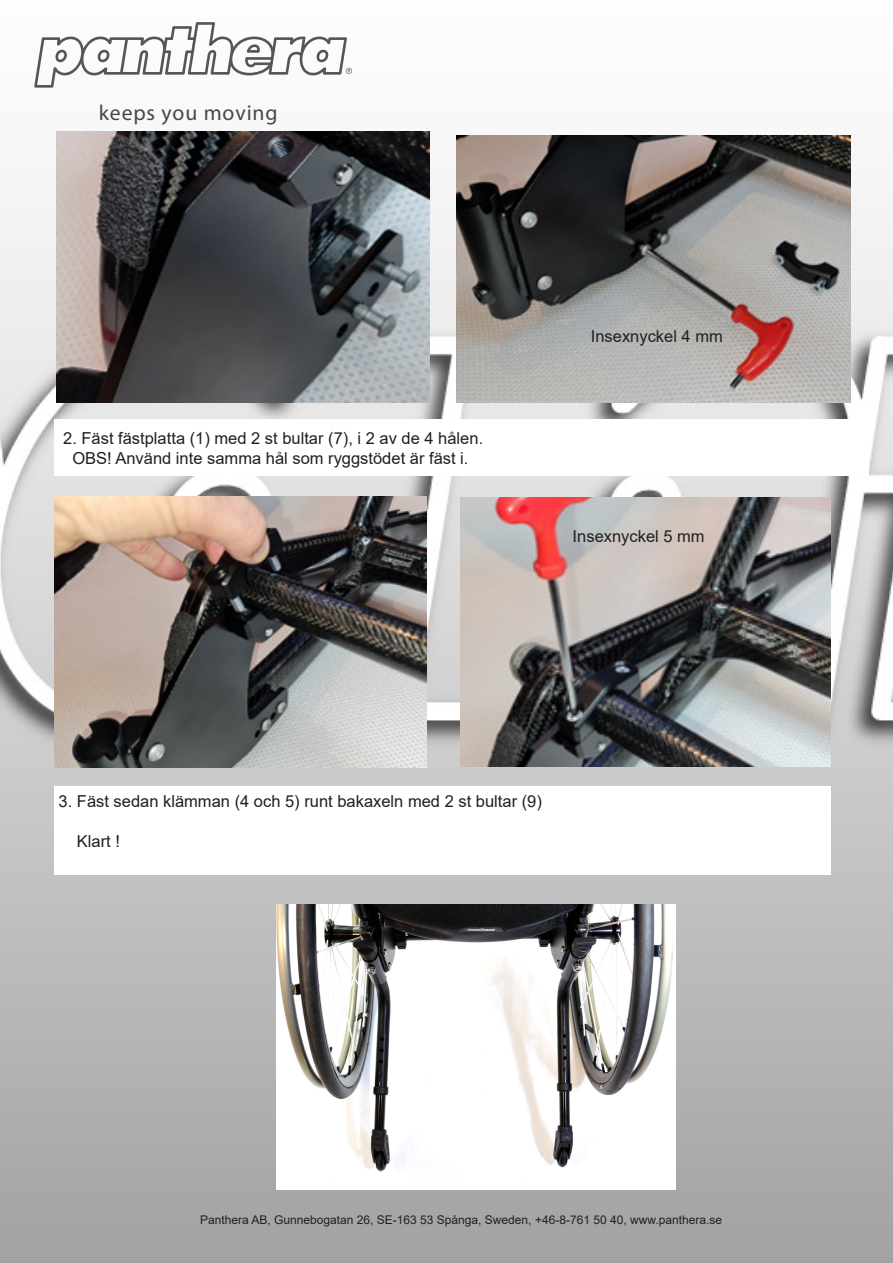
<style>
.page{position:relative;width:893px;height:1263px;background:#fff}
.page>*{position:absolute;margin:0;border:0;box-sizing:border-box;transform-origin:0 0}
.t1{font:800 21.75px "Futura Std";letter-spacing:.04em;color:#454749}
.t2{font:16.5px "Arial";color:#231f20}
.t3{font:12px "Arial";color:#231f20}
</style>
<div class="page">
<img style="left:0;top:131px;width:893px;height:1132px">
<svg style="left:34px;top:22px;width:318px;height:66px"></svg>
<div style="left:54px;top:786px;width:777px;height:89px;background:#fff"></div>
<img style="left:55px;top:496px;width:371px;height:271px">
<img style="left:460px;top:497px;width:371px;height:269px">
<div style="left:54px;top:420px;width:815px;height:56px;background:#fff"></div>
<img style="left:56px;top:132px;width:374px;height:270px">
<img style="left:457px;top:135px;width:393px;height:267px">
<img style="left:277px;top:905px;width:398px;height:285px">
<h1 class="t1" style="left:99px;top:100px;width:180px">keeps you moving</h1>
<p class="t2" style="left:63px;top:427px;width:422px">2. Fäst fästplatta (1) med 2 st bultar (7), i 2 av de 4 hålen.</p>
<p class="t2" style="left:72px;top:447px;width:398px">OBS! Använd inte samma hål som ryggstödet är fäst i.</p>
<p class="t2" style="left:591px;top:325px;width:134px">Insexnyckel 4 mm</p>
<p class="t2" style="left:573px;top:525px;width:134px">Insexnyckel 5 mm</p>
<p class="t2" style="left:59px;top:790px;width:485px">3. Fäst sedan klämman (4 och 5) runt bakaxeln med 2 st bultar (9)</p>
<p class="t2" style="left:77px;top:829px;width:45px">Klart !</p>
<p class="t3" style="left:200px;top:1211px;width:524px">Panthera AB, Gunnebogatan 26, SE-163 53 Spånga, Sweden, +46-8-761 50 40, www.panthera.se</p>
</div>
